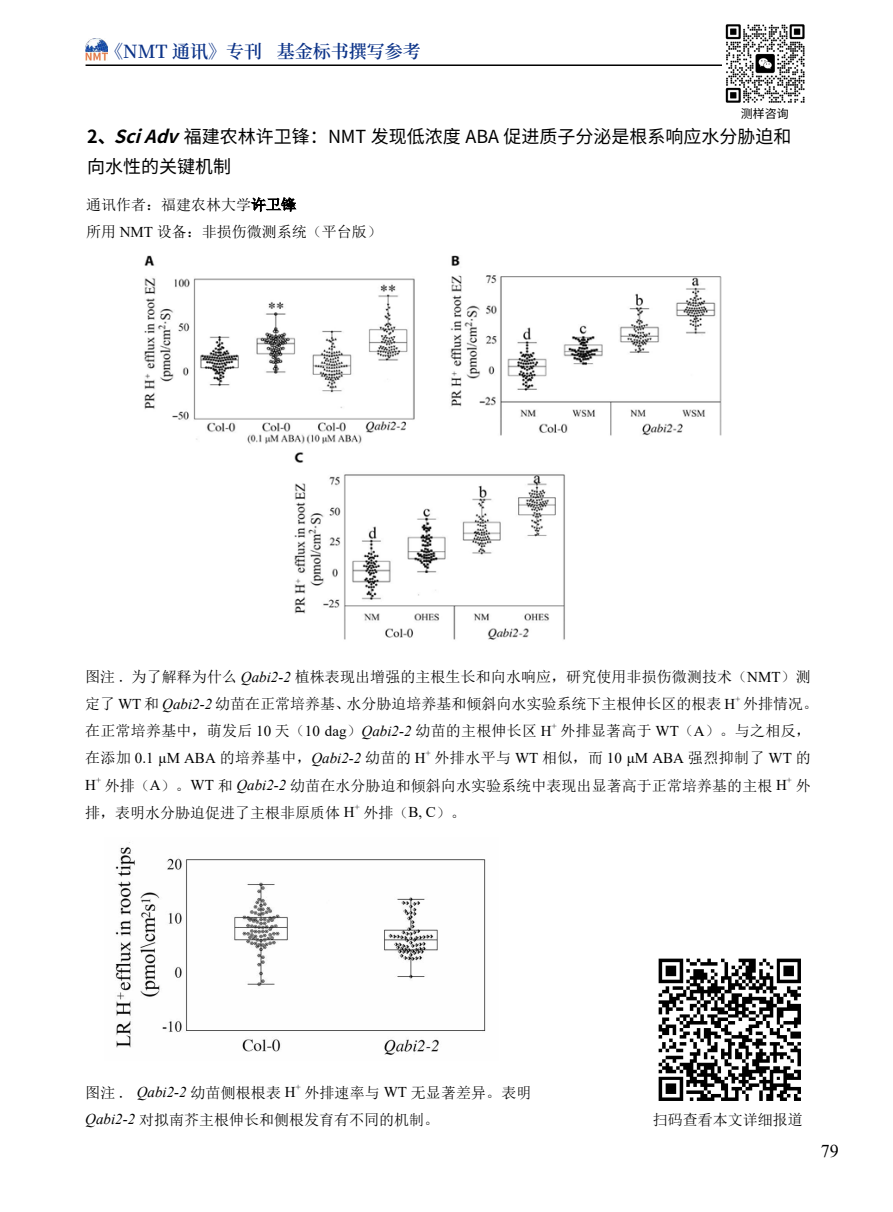
<style>
.page{position:relative;width:893px;height:1212px;background:#fff}
.page>*{position:absolute;margin:0;border:0;box-sizing:border-box;transform-origin:0 0}
.t1{font:18px/30px "Noto Sans Hans";color:#000}
.t2{font:600 18px "Source Han Serif CN";color:#0c3388}
.t3{font:18px "Times New Roman";color:#000}
.t4{font:15px/27px "Sim Sun";letter-spacing:.005em;color:#000}
.t5{font:15px "Sim Sun";letter-spacing:.03em;color:#000}
.t6{font:15px "Times New Roman";color:#000}
.t7{font:12px "Noto Sans Hans";color:#000}
.t8{font:8.7px "Times New Roman";color:#000}
.s1{font-weight:700}
.s2{font-weight:700;font-style:italic}
.s3{font-family:"Times New Roman"}
.s4{font-family:"Times New Roman";font-style:italic}
</style>
<div class="page">
<hr style="left:86px;top:64px;width:721px;height:2px;background:#000">
<img style="left:86px;top:38px;width:22px;height:22px">
<img style="left:722px;top:24px;width:85px;height:79px">
<img style="left:144px;top:255px;width:578px;height:385px">
<img style="left:658px;top:958px;width:143px;height:143px">
<img style="left:115px;top:842px;width:371px;height:213px">
<svg style="left:251px;top:197px;width:45px;height:15px"></svg>
<p class="t2" style="left:105px;top:41px;width:317px">《NMT 通讯》专刊 基金标书撰写参考</p>
<p class="t7" style="left:741px;top:106px;width:49px">测样咨询</p>
<p class="t1" style="left:87px;top:122px;width:706px"><span class="s1">2、</span><span class="s2">SciAdv</span>福建农林许卫锋：NMT 发现低浓度 ABA 促进质子分泌是根系响应水分胁迫和向水性的关键机制</p>
<p class="t4" style="left:86px;top:191px;width:297px">通讯作者：福建农林大学许卫锋<br>所用 <span class="s3">NMT</span> 设备：非损伤微测系统（平台版）</p>
<p class="t4" style="left:85px;top:664px;width:727px">图注 . 为了解释为什么 <span class="s4">Qabi2-2</span> 植株表现出增强的主根生长和向水响应，研究使用非损伤微测技术（<span class="s3">NMT</span>）测定了 <span class="s3">WT</span> 和 <span class="s4">Qabi2-2</span> 幼苗在正常培养基、水分胁迫培养基和倾斜向水实验系统下主根伸长区的根表 <span class="s3">H</span></p>
<p class="t8" style="left:735px;top:693px;width:6px">+</p>
<p class="t4" style="left:743px;top:690px;width:76px">外排情况。</p>
<p class="t4" style="left:85px;top:717px;width:468px">在正常培养基中，萌发后 <span class="s3">10</span> 天（<span class="s3">10 dag</span>）<span class="s4">Qabi2-2</span> 幼苗的主根伸长区 <span class="s3">H</span></p>
<p class="t8" style="left:552px;top:720px;width:6px">+</p>
<p class="t4" style="left:560px;top:717px;width:252px">外排显著高于 <span class="s3">WT</span>（<span class="s3">A</span>）。与之相反，</p>
<p class="t5" style="left:85px;top:750px;width:342px">在添加 <span class="s3">0.1 μM ABA</span> 的培养基中，<span class="s4">Qabi2-2</span> 幼苗的 <span class="s3">H</span></p>
<p class="t8" style="left:426px;top:747px;width:6px">+</p>
<p class="t5" style="left:434px;top:750px;width:378px">外排水平与 <span class="s3">WT</span> 相似，而 <span class="s3">10 μM ABA</span> 强烈抑制了 <span class="s3">WT</span> 的</p>
<p class="t6" style="left:85px;top:774px;width:12px">H</p>
<p class="t8" style="left:96px;top:774px;width:6px">+</p>
<p class="t4" style="left:105px;top:771px;width:684px">外排（<span class="s3">A</span>）。<span class="s3">WT</span> 和 <span class="s4">Qabi2-2</span> 幼苗在水分胁迫和倾斜向水实验系统中表现出显著高于正常培养基的主根 <span class="s3">H</span></p>
<p class="t8" style="left:787px;top:774px;width:6px">+</p>
<p class="t4" style="left:796px;top:771px;width:16px">外</p>
<p class="t4" style="left:85px;top:798px;width:271px">排，表明水分胁迫促进了主根非原质体 <span class="s3">H</span></p>
<p class="t8" style="left:355px;top:801px;width:6px">+</p>
<p class="t4" style="left:363px;top:798px;width:104px">外排（<span class="s3">B, C</span>）。</p>
<p class="t4" style="left:85px;top:1079px;width:212px">图注 . <span class="s4">Qabi2-2</span> 幼苗侧根根表 <span class="s3">H</span></p>
<p class="t8" style="left:296px;top:1081px;width:6px">+</p>
<p class="t4" style="left:85px;top:1079px;width:448px;text-indent:219px">外排速率与 <span class="s3">WT</span> 无显著差异。表明<br><span class="s4">Qabi2-2</span> 对拟南芥主根伸长和侧根发育有不同的机制。</p>
<p class="t4" style="left:653px;top:1106px;width:152px">扫码查看本文详细报道</p>
<p class="t3" style="left:821px;top:1138px;width:19px">79</p>
</div>
